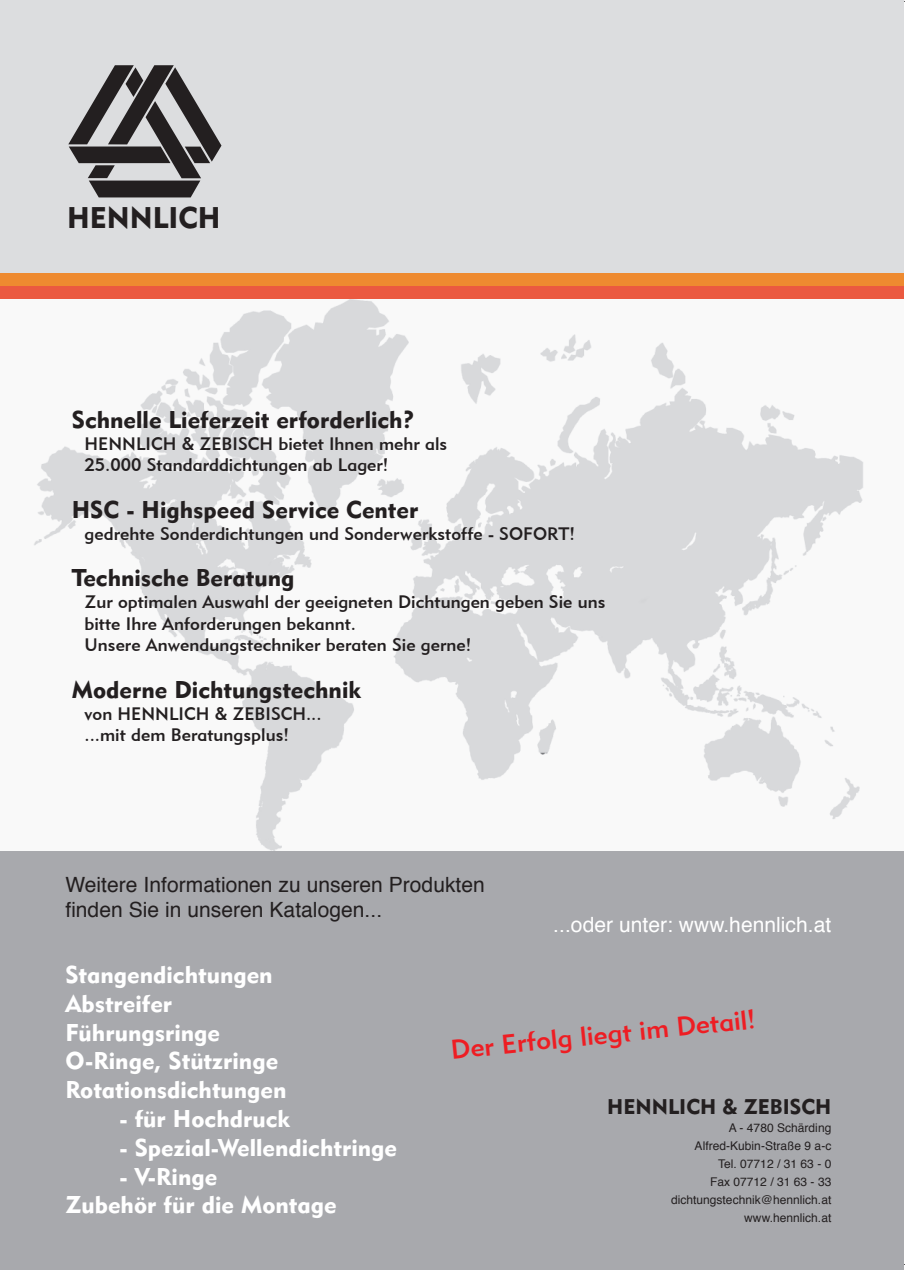
<style>
.page{position:relative;width:905px;height:1270px;background:#fff}
.page>*{position:absolute;margin:0;border:0;box-sizing:border-box;transform-origin:0 0}
.t1{font:29.55px "Geometric 415 BT Black A";color:#231f20}
.t2{font:27px "Geometric 415 BT Medium A";color:#ee1d23}
.t3{font:24px/28.8px "Geometric 415 BT Black A";color:#fff}
.t4{font:24px "Geometric 415 BT Black A";color:#231f20}
.t5{font:21px/25.2px "Helvetica";color:#231f20}
.t6{font:21px "Helvetica";color:#fff}
.t7{font:21px "Geometric 415 BT Black A";color:#231f20}
.t8{font:18px/21.6px "Geometric 415 BT Medium A";color:#231f20}
.t9{font:12px/18px "Helvetica";color:#231f20;text-align:right}
</style>
<div class="page">
<div style="left:0;top:292px;width:903px;height:566px;background:#f9f9f9"></div>
<img style="left:33px;top:299px;width:830px;height:553px">
<div style="left:0;top:852px;width:903px;height:418px;background:#a8a9ad"></div>
<div style="left:0;top:0;width:903px;height:294px;background:#dcdddf"></div>
<div style="left:0;top:274px;width:903px;height:12px;background:#ee8a30"></div>
<div style="left:0;top:286px;width:903px;height:13px;background:#eb5940"></div>
<svg style="left:68px;top:65px;width:153px;height:132px"></svg>
<h1 class="t1" style="left:67px;top:206px;width:155px">HENNLICH</h1>
<h3 class="t4" style="left:72px;top:411px;width:344px">Schnelle Lieferzeit erforderlich?</h3>
<p class="t8" style="left:84px;top:432px;width:364px">HENNLICH &amp; ZEBISCH bietet Ihnen mehr als<br>25.000 Standarddichtungen ab Lager!</p>
<h3 class="t4" style="left:72px;top:501px;width:348px">HSC - Highspeed Service Center</h3>
<p class="t8" style="left:84px;top:522px;width:492px">gedrehte Sonderdichtungen und Sonderwerkstoffe - SOFORT!</p>
<h3 class="t4" style="left:72px;top:569px;width:224px">Technische Beratung</h3>
<p class="t8" style="left:84px;top:591px;width:522px">Zur optimalen Auswahl der geeigneten Dichtungen geben Sie uns bitte Ihre Anforderungen bekannt.<br>Unsere Anwendungstechniker beraten Sie gerne!</p>
<h3 class="t4" style="left:72px;top:681px;width:290px">Moderne Dichtungstechnik</h3>
<p class="t8" style="left:84px;top:702px;width:238px">von HENNLICH &amp; ZEBISCH... ...mit dem Beratungsplus!</p>
<p class="t5" style="left:65px;top:874px;width:421px">Weitere Informationen zu unseren Produkten finden Sie in unseren Katalogen...</p>
<p class="t6" style="left:553px;top:915px;width:279px">...oder unter: www.hennlich.at</p>
<h3 class="t3" style="left:65px;top:962px;width:222px">Stangendichtungen<br>Abstreifer<br>Führungsringe<br>O-Ringe, Stützringe<br>Rotationsdichtungen</h3>
<h3 class="t3" style="left:119px;top:1106px;width:172px">- für Hochdruck</h3>
<h3 class="t3" style="left:119px;top:1135px;width:279px">- Spezial-Wellendichtringe</h3>
<h3 class="t3" style="left:65px;top:1164px;width:272px;text-indent:54px">- V-Ringe<br>Zubehör für die Montage</h3>
<h2 class="t2" style="left:449px;top:1034px;width:308px;rotate:-6deg">Der Erfolg liegt im Detail!</h2>
<p class="t7" style="left:607px;top:1099px;width:225px">HENNLICH &amp; ZEBISCH</p>
<p class="t9" style="left:670px;top:1120px;width:162px">A - 4780 Schärding<br>Alfred-Kubin-Straße 9 a-c<br>Tel. 07712 / 31 63 - 0<br>Fax 07712 / 31 63 - 33 dichtungstechnik@hennlich.at www.hennlich.at</p>
</div>
